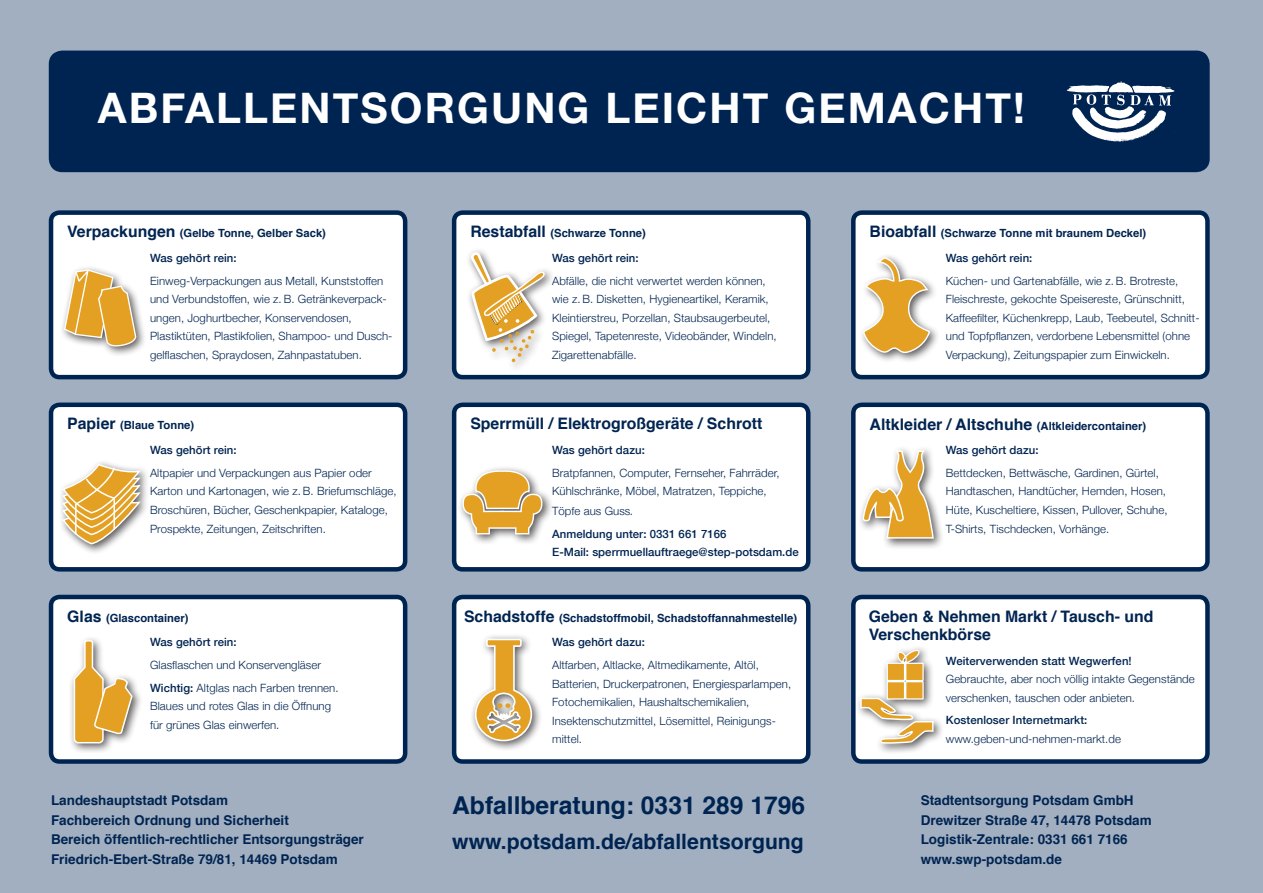
<style>
.page{position:relative;width:1263px;height:893px;background:#a1afc0}
.page>*{position:absolute;margin:0;border:0;box-sizing:border-box;transform-origin:0 0}
.t1{font:700 42px "Helvetica Neue";letter-spacing:.05em;color:#fff}
.t2{font:700 24.6px "Helvetica";color:#002451}
.t3{font:700 21.15px "Helvetica";color:#002451}
.t4{font:700 15.9px/18.6px "Helvetica";color:#002451}
.t5{font:700 13.5px/19.5px "Helvetica";color:#002451}
.t6{font:300 11.4px/18.6px "Helvetica Neue";letter-spacing:.005em;color:#002451}
.t7{font:500 11.4px/18.5px "Helvetica Neue";letter-spacing:.005em;color:#002451}
.t8{font:700 11.25px "Helvetica";color:#002451}
.s1{font-size:15.9px}
.s2{font-size:16.05px}
.s3{font-style:italic}
.s4{font-weight:500}
</style>
<div class="page">
<div style="left:50px;top:51px;width:1159px;height:120px;background:#002451;border-radius:13px"></div>
<div style="left:49px;top:51px;width:1161px;height:121px;border:2px solid #002451;border-radius:13px"></div>
<div style="left:51px;top:213px;width:354px;height:164px;background:#fff;border-radius:9px"></div>
<div style="left:49px;top:210px;width:358px;height:169px;border:4px solid #002451;border-radius:9px"></div>
<div style="left:454px;top:213px;width:354px;height:164px;background:#fff;border-radius:9px"></div>
<div style="left:452px;top:210px;width:358px;height:169px;border:4px solid #002451;border-radius:9px"></div>
<div style="left:853px;top:213px;width:354px;height:164px;background:#fff;border-radius:9px"></div>
<div style="left:851px;top:210px;width:359px;height:169px;border:4px solid #002451;border-radius:9px"></div>
<div style="left:51px;top:405px;width:354px;height:164px;background:#fff;border-radius:9px"></div>
<div style="left:49px;top:403px;width:358px;height:169px;border:4px solid #002451;border-radius:9px"></div>
<div style="left:454px;top:405px;width:354px;height:164px;background:#fff;border-radius:9px"></div>
<div style="left:452px;top:403px;width:358px;height:169px;border:4px solid #002451;border-radius:9px"></div>
<div style="left:853px;top:405px;width:354px;height:164px;background:#fff;border-radius:9px"></div>
<div style="left:851px;top:403px;width:359px;height:169px;border:4px solid #002451;border-radius:9px"></div>
<div style="left:51px;top:597px;width:354px;height:164px;background:#fff;border-radius:9px"></div>
<div style="left:49px;top:595px;width:358px;height:169px;border:4px solid #002451;border-radius:9px"></div>
<div style="left:454px;top:597px;width:354px;height:164px;background:#fff;border-radius:9px"></div>
<div style="left:452px;top:595px;width:358px;height:169px;border:4px solid #002451;border-radius:9px"></div>
<div style="left:853px;top:597px;width:354px;height:164px;background:#fff;border-radius:9px"></div>
<div style="left:851px;top:595px;width:359px;height:169px;border:4px solid #002451;border-radius:9px"></div>
<img style="left:1067px;top:81px;width:107px;height:12px">
<div style="left:60px;top:264px;width:87px;height:93px;background:#231f20;opacity:.75"></div>
<svg style="left:63px;top:266px;width:74px;height:85px"></svg>
<div style="left:68px;top:635px;width:75px;height:120px;background:#231f20;opacity:.75"></div>
<svg style="left:73px;top:639px;width:60px;height:105px"></svg>
<div style="left:458px;top:465px;width:95px;height:81px;background:#231f20;opacity:.75"></div>
<svg style="left:463px;top:470px;width:79px;height:65px"></svg>
<div style="left:470px;top:633px;width:73px;height:119px;background:#231f20;opacity:.75"></div>
<svg style="left:474px;top:638px;width:59px;height:104px"></svg>
<div style="left:858px;top:252px;width:82px;height:112px;background:#231f20;opacity:.75"></div>
<svg style="left:863px;top:256px;width:69px;height:100px"></svg>
<div style="left:858px;top:446px;width:86px;height:104px;background:#231f20;opacity:.75"></div>
<svg style="left:862px;top:451px;width:72px;height:88px"></svg>
<div style="left:855px;top:645px;width:90px;height:110px;background:#231f20;opacity:.75"></div>
<svg style="left:859px;top:649px;width:75px;height:97px"></svg>
<div style="left:58px;top:459px;width:93px;height:96px;background:#231f20;opacity:.75"></div>
<svg style="left:61px;top:464px;width:80px;height:81px"></svg>
<div style="left:466px;top:248px;width:89px;height:125px;background:#231f20;opacity:.75"></div>
<svg style="left:470px;top:251px;width:75px;height:111px"></svg>
<h1 class="t1" style="left:98px;top:75px;width:928px">ABFALLENTSORGUNG LEICHT GEMACHT!</h1>
<p class="t8" style="left:67px;top:224px;width:260px"><span class="s1">Verpackungen</span> (Gelbe Tonne, Gelber Sack)</p>
<p class="t8" style="left:470px;top:224px;width:177px"><span class="s1">Restabfall</span> (Schwarze Tonne)</p>
<p class="t8" style="left:869px;top:224px;width:278px"><span class="s1">Bioabfall</span> (Schwarze Tonne mit braunem Deckel)</p>
<p class="t7" style="left:150px;top:248px;width:88px">Was gehört rein:</p>
<p class="t6" style="left:150px;top:271px;width:244px">Einweg-Verpackungen aus Metall, Kunststoffen und Verbundstoffen, wie z. B. Getränkeverpack&shy;ungen, Joghurtbecher, Konservendosen, Plastiktüten, Plastikfolien, Shampoo- und Dusch&shy;gelflaschen, Spraydosen, Zahnpastatuben.</p>
<p class="t7" style="left:552px;top:248px;width:88px">Was gehört rein:</p>
<p class="t6" style="left:552px;top:271px;width:226px">Abfälle, die nicht verwertet werden können, wie z. B. Disketten, Hygieneartikel, Keramik, Kleintierstreu, Porzellan, Staubsaugerbeutel, Spiegel, Tapetenreste, Videobänder, Windeln, Zigarettenabfälle.</p>
<p class="t7" style="left:946px;top:248px;width:88px">Was gehört rein:</p>
<p class="t6" style="left:946px;top:271px;width:255px">Küchen- und Gartenabfälle, wie z. B. Brotreste, Fleischreste, gekochte Speisereste, Grünschnitt, Kaffeefilter, Küchenkrepp, Laub, Teebeutel, Schnitt&shy;und Topfpflanzen, verdorbene Lebensmittel (ohne Verpackung), Zeitungspapier zum Einwickeln.</p>
<p class="t8" style="left:67px;top:416px;width:128px"><span class="s1">Papier</span> (Blaue Tonne)</p>
<h3 class="t4" style="left:470px;top:415px;width:293px">Sperrmüll / Elektrogroßgeräte / Schrott</h3>
<p class="t8" style="left:869px;top:416px;width:278px"><span class="s2">Altkleider / Altschuhe</span> (Altkleidercontainer)</p>
<p class="t7" style="left:150px;top:440px;width:88px">Was gehört rein:</p>
<p class="t6" style="left:150px;top:463px;width:248px">Altpapier und Verpackungen aus Papier oder Karton und Kartonagen, wie z. B. Briefumschläge, Broschüren, Bücher, Geschenkpapier, Kataloge, Prospekte, Zeitungen, Zeitschriften.</p>
<p class="t7" style="left:552px;top:440px;width:94px">Was gehört dazu:</p>
<p class="t6" style="left:552px;top:463px;width:229px;line-height:19px">Bratpfannen, Computer, Fernseher, Fahrräder,<br>Kühlschränke, Möbel, Matratzen, Teppiche,<br>Töpfe aus Guss<span class="s3">.</span></p>
<p class="t7" style="left:552px;top:524px;width:248px">Anmeldung unter: 0331 661 7166<br>E-Mail: sperrmuellauftraege@step-potsdam.de</p>
<p class="t7" style="left:946px;top:440px;width:94px">Was gehört dazu:</p>
<p class="t6" style="left:946px;top:463px;width:223px">Bettdecken, Bettwäsche, Gardinen, Gürtel, Handtaschen, Handtücher, Hemden, Hosen, Hüte, Kuscheltiere, Kissen, Pullover, Schuhe, T-Shirts, Tischdecken, Vorhänge.</p>
<p class="t8" style="left:67px;top:609px;width:123px"><span class="s1">Glas</span> (Glascontainer)</p>
<p class="t8" style="left:464px;top:609px;width:335px"><span class="s1">Schadstoffe</span> (Schadstoffmobil, Schadstoffannahmestelle)</p>
<h3 class="t4" style="left:869px;top:607px;width:286px">Geben &amp; Nehmen Markt / Tausch- und<br>Verschenkbörse</h3>
<p class="t7" style="left:150px;top:633px;width:88px">Was gehört rein:</p>
<p class="t6" style="left:150px;top:653px;width:190px;line-height:22.8px">Glasflaschen und Konservengläser<br><span class="s4">Wichtig:</span> Altglas nach Farben trennen.</p>
<p class="t6" style="left:150px;top:696px;width:183px">Blaues und rotes Glas in die Öffnung für grünes Glas einwerfen.</p>
<p class="t7" style="left:552px;top:633px;width:94px">Was gehört dazu:</p>
<p class="t6" style="left:552px;top:655px;width:241px">Altfarben, Altlacke, Altmedikamente, Altöl, Batterien, Druckerpatronen, Energiesparlampen, Fotochemikalien, Haushaltschemikalien, Insektenschutzmittel, Lösemittel, Reinigungs&shy;mittel.</p>
<p class="t7" style="left:946px;top:651px;width:187px">Weiterverwenden statt Wegwerfen!</p>
<p class="t6" style="left:946px;top:669px;width:250px">Gebrauchte, aber noch völlig intakte Gegenstände verschenken, tauschen oder anbieten.</p>
<p class="t7" style="left:946px;top:711px;width:143px">Kostenloser Internetmarkt:</p>
<p class="t6" style="left:946px;top:729px;width:177px">www.geben-und-nehmen-markt.de</p>
<p class="t5" style="left:51px;top:791px;width:314px">Landeshauptstadt Potsdam<br>Fachbereich Ordnung und Sicherheit<br>Bereich öffentlich-rechtlicher Entsorgungsträger Friedrich-Ebert-Straße 79/81, 14469 Potsdam</p>
<h2 class="t2" style="left:452px;top:785px;width:355px">Abfallberatung: 0331 289 1796</h2>
<h3 class="t3" style="left:452px;top:825px;width:353px">www.potsdam.de/abfallentsorgung</h3>
<p class="t5" style="left:921px;top:791px;width:233px">Stadtentsorgung Potsdam GmbH<br>Drewitzer Straße 47, 14478 Potsdam<br>Logistik-Zentrale: 0331 661 7166 www.swp-potsdam.de</p>
</div>
